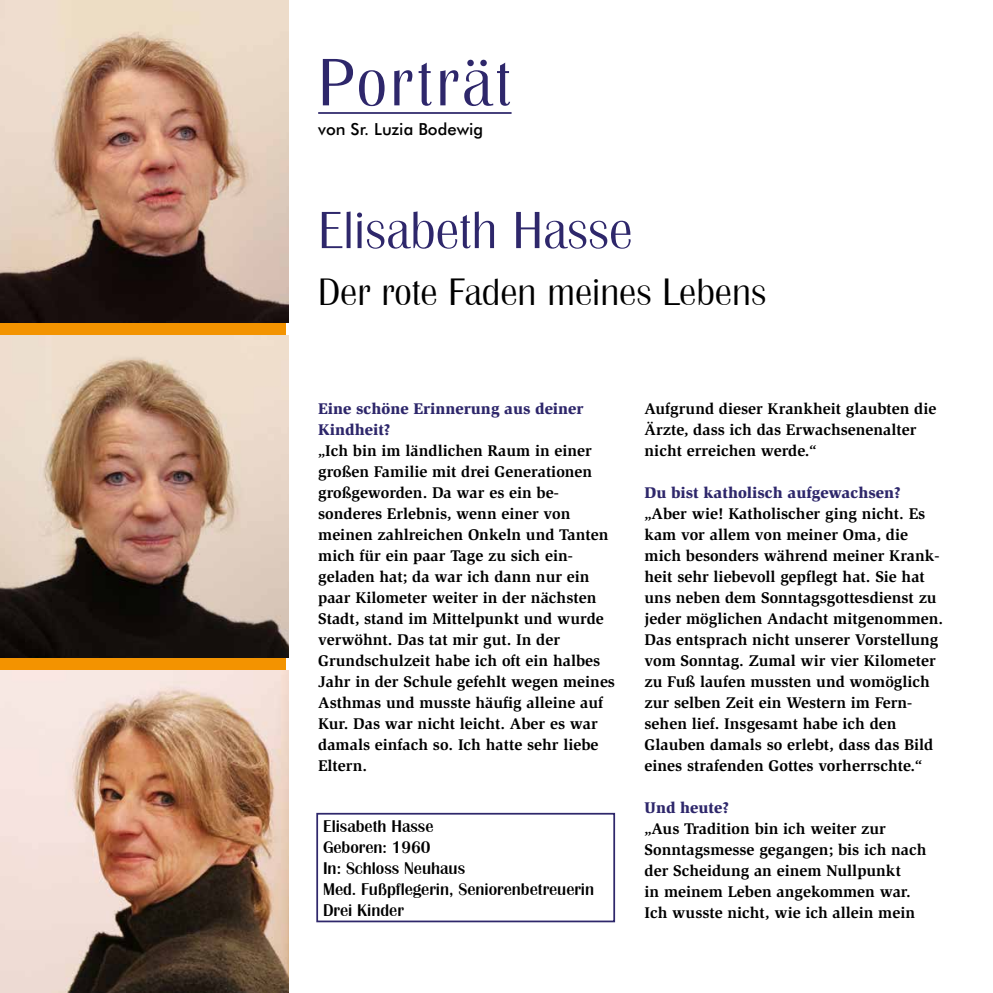
<style>
.page{position:relative;width:993px;height:993px;background:#fff}
.page>*{position:absolute;margin:0;border:0;box-sizing:border-box;transform-origin:0 0}
.t1{font:500 69.48px "Britannic";letter-spacing:.04em;color:#2e276b}
.t2{font:500 54.25px "Britannic";color:#2e276b}
.t3{font:500 39.38px "Britannic";color:#000}
.t4{font:17.5px/21px "Britannic Medium BOLD";color:#000}
.t5{font:500 16.62px "Futura BT";color:#000}
.t6{font:700 15.92px/21px "Slimbach Std";color:#000}
.t7{font:900 15.92px/21px "Slimbach Std";color:#2e276b}
</style>
<div class="page">
<div style="left:0;top:0;width:285px;height:992px;background:#f39300"></div>
<div style="left:316px;top:812px;width:299px;height:110px;border:2px solid #2e276b"></div>
<hr style="left:318px;top:112px;width:193px;height:2px;background:#2e276b">
<img style="left:0;top:0;width:288px;height:322px">
<img style="left:0;top:335px;width:288px;height:322px">
<img style="left:0;top:670px;width:288px;height:322px">
<h1 class="t1" style="left:318px;top:45px;width:195px">Porträt</h1>
<p class="t5" style="left:318px;top:119px;width:166px">von Sr. Luzia Bodewig</p>
<h2 class="t2" style="left:318px;top:201px;width:316px">Elisabeth Hasse</h2>
<h3 class="t3" style="left:318px;top:271px;width:449px">Der rote Faden meines Lebens</h3>
<p class="t7" style="left:318px;top:397px;width:267px">Eine schöne Erinnerung aus deiner<br>Kindheit?</p>
<p class="t6" style="left:318px;top:440px;width:298px">„Ich bin im ländlichen Raum in einer großen Familie mit drei Generationen großgeworden. Da war es ein be&shy;sonderes Erlebnis, wenn einer von meinen zahlreichen Onkeln und Tanten mich für ein paar Tage zu sich ein&shy;geladen hat; da war ich dann nur ein paar Kilometer weiter in der nächsten Stadt, stand im Mittelpunkt und wurde verwöhnt. Das tat mir gut. In der Grundschulzeit habe ich oft ein halbes Jahr in der Schule gefehlt wegen meines Asthmas und musste häufig alleine auf Kur. Das war nicht leicht. Aber es war damals einfach so. Ich hatte sehr liebe Eltern.</p>
<p class="t4" style="left:323px;top:814px;width:272px">Elisabeth Hasse<br>Geboren: 1960<br>In: Schloss Neuhaus<br>Med. Fußpflegerin, Seniorenbetreuerin<br>Drei Kinder</p>
<p class="t6" style="left:644px;top:398px;width:293px">Aufgrund dieser Krankheit glaubten die<br>Ärzte, dass ich das Erwachsenenalter nicht erreichen werde.“</p>
<p class="t7" style="left:644px;top:481px;width:257px">Du bist katholisch aufgewachsen?</p>
<p class="t6" style="left:644px;top:503px;width:300px">„Aber wie! Katholischer ging nicht. Es kam vor allem von meiner Oma, die mich besonders während meiner Krank&shy;heit sehr liebevoll gepflegt hat. Sie hat uns neben dem Sonntagsgottesdienst zu jeder möglichen Andacht mitgenommen.<br>Das entsprach nicht unserer Vorstellung vom Sonntag. Zumal wir vier Kilometer zu Fuß laufen mussten und womöglich zur selben Zeit ein Western im Fern&shy;sehen lief. Insgesamt habe ich den Glauben damals so erlebt, dass das Bild eines strafenden Gottes vorherrschte.“</p>
<p class="t7" style="left:644px;top:796px;width:86px">Und heute?</p>
<p class="t6" style="left:644px;top:818px;width:283px">„Aus Tradition bin ich weiter zur Sonntagsmesse gegangen; bis ich nach der Scheidung an einem Nullpunkt<br>in meinem Leben angekommen war.<br>Ich wusste nicht, wie ich allein mein</p>
</div>
